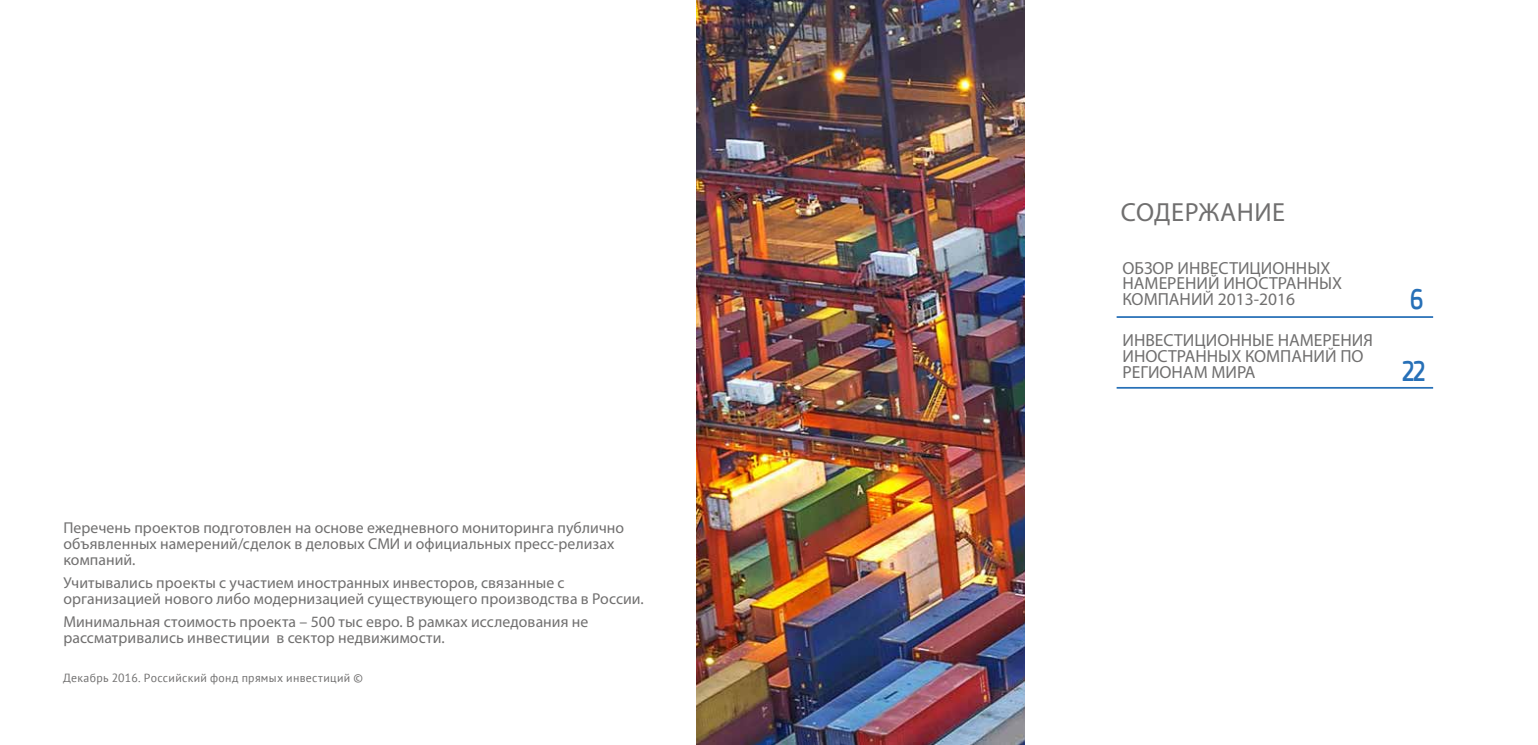
<style>
.page{position:relative;width:1538px;height:745px;background:#fff}
.page>*{position:absolute;margin:0;border:0;box-sizing:border-box;transform-origin:0 0}
.t1{font:500 30.1px "PF Square Sans Pro";color:#2770b7;scale:.77 1}
.t2{font:26.25px "Myriad Pro";letter-spacing:.02em;color:#706f6f}
.t3{font:17.5px/15.8px "Myriad Pro";color:#706f6f}
.t4{font:15.75px/15.8px "Myriad Pro";letter-spacing:.005em;color:#706f6f}
.t5{font:11.9px "PT Sans";letter-spacing:.025em;color:#706f6f}
</style>
<div class="page">
<img style="left:696px;top:0;width:328px;height:744px">
<hr style="left:1116px;top:316px;width:317px;height:2px;background:#2770b7">
<hr style="left:1116px;top:386px;width:317px;height:2px;background:#2770b7">
<p class="t4" style="left:63px;top:519px;width:562px">Перечень проектов подготовлен на основе ежедневного мониторинга публично объявленных намерений/сделок в деловых СМИ и официальных пресс-релизах компаний.</p>
<p class="t4" style="left:63px;top:574px;width:582px">Учитывались проекты с участием иностранных инвесторов, связанные с организацией нового либо модернизацией существующего производства в России.</p>
<p class="t4" style="left:63px;top:613px;width:526px">Минимальная стоимость проекта – 500 тыс евро. В рамках исследования не рассматривались инвестиции в сектор недвижимости.</p>
<p class="t5" style="left:63px;top:669px;width:301px">Декабрь 2016. Российский фонд прямых инвестиций ©</p>
<h2 class="t2" style="left:1121px;top:196px;width:166px">СОДЕРЖАНИЕ</h2>
<p class="t3" style="left:1122px;top:259px;width:221px">ОБЗОР ИНВЕСТИЦИОННЫХ<br>НАМЕРЕНИЙ ИНОСТРАННЫХ<br>КОМПАНИЙ 2013-2016</p>
<p class="t3" style="left:1122px;top:332px;width:252px">ИНВЕСТИЦИОННЫЕ НАМЕРЕНИЯ<br>ИНОСТРАННЫХ КОМПАНИЙ ПО<br>РЕГИОНАМ МИРА</p>
<h1 class="t1" style="left:1410px;top:281px;width:19px">6</h1>
<h1 class="t1" style="left:1402px;top:353px;width:33px">22</h1>
</div>
